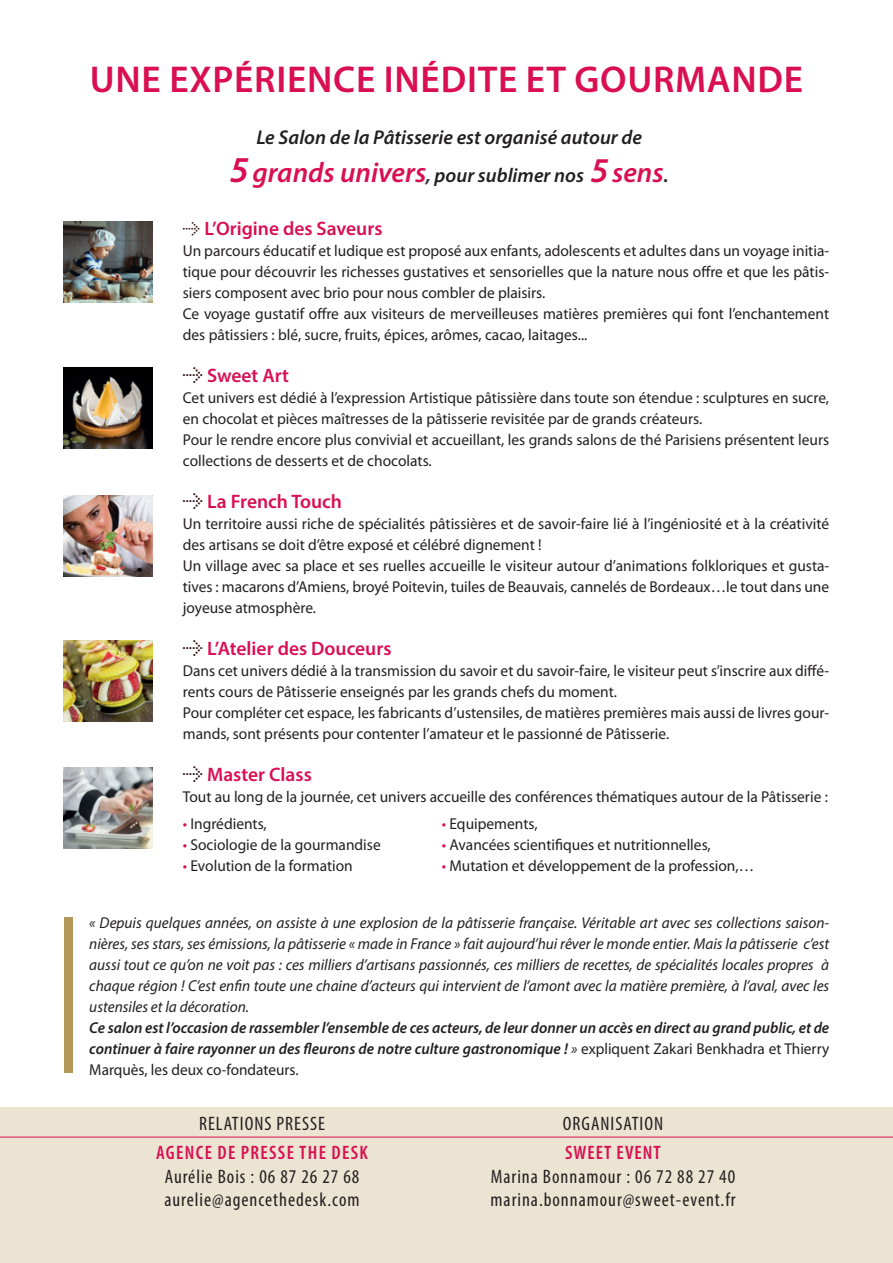
<style>
.page{position:relative;width:893px;height:1263px;background:#fff}
.page>*{position:absolute;margin:0;border:0;box-sizing:border-box;transform-origin:0 0}
.t1{font:600 37.5px "Myriad Pro";letter-spacing:.02em;color:#d90f52}
.t2{font:italic 600 28.35px "Myriad Pro";color:#d90f52}
.t3{font:italic 600 19.95px "Myriad Pro";color:#231f20}
.t4{font:condensed 19.5px/23.4px "Myriad Pro";letter-spacing:.05em;color:#231f20}
.t5{font:600 19.5px "Myriad Pro";color:#d90f52}
.t6{font:600 condensed 19.5px "Myriad Pro";letter-spacing:.07em;color:#d90f52}
.t7{font:600 condensed 19.5px "Myriad Pro";letter-spacing:.05em;color:#d90f52}
.t8{font:15.75px/21px "Myriad Pro";color:#231f20}
.t9{font:italic 15.75px/21px "Myriad Pro";color:#231f20;text-align:justify}
.t10{font:italic 600 15.75px/21px "Myriad Pro";color:#231f20;text-align:justify}
.s1{font-size:36.6px}
.s2{font-size:19.95px;color:#231f20}
.s3{font-size:34.95px}
.s4{font-family:"Arrowstfb";font-weight:400;font-size:13.5px;color:#311213}
.s5{font-family:"Arrowstfb";font-weight:400;font-size:15.75px;color:#311213}
.s6{color:#d90f52}
.s7{font-weight:400}
.s8{font-weight:400;font-style:normal}
</style>
<div class="page">
<div style="left:0;top:1107px;width:893px;height:156px;background:#ece4d2"></div>
<img style="left:64px;top:222px;width:88px;height:81px">
<img style="left:64px;top:367px;width:88px;height:81px">
<img style="left:64px;top:496px;width:88px;height:80px">
<img style="left:64px;top:641px;width:88px;height:81px">
<img style="left:64px;top:767px;width:88px;height:81px">
<hr style="left:0;top:1137px;width:893px;height:1px;background:#d90f52">
<div style="left:64px;top:917px;width:8px;height:156px;background:#b39758"></div>
<h1 class="t1" style="left:90px;top:55px;width:715px">UNE EXPÉRIENCE INÉDITE ET GOURMANDE</h1>
<p class="t3" style="left:256px;top:124px;width:387px">Le Salon de la Pâtisserie est organisé autour de</p>
<h2 class="t2" style="left:230px;top:155px;width:440px"><span class="s1">5</span>grands univers<span class="s2">, pour sublimer nos</span> <span class="s3">5</span>sens<span class="s2">.</span></h2>
<p class="t5" style="left:183px;top:216px;width:201px"><span class="s4">G</span> L’Origine des Saveurs</p>
<p class="t8" style="left:183px;top:240px;width:648px">Un parcours éducatif et ludique est proposé aux enfants, adolescents et adultes dans un voyage initia&shy;tique pour découvrir les richesses gustatives et sensorielles que la nature nous offre et que les pâtis&shy;siers composent avec brio pour nous combler de plaisirs.<br>Ce voyage gustatif offre aux visiteurs de merveilleuses matières premières qui font l’enchantement des pâtissiers : blé, sucre, fruits, épices, arômes, cacao, laitages...</p>
<p class="t5" style="left:183px;top:363px;width:108px"><span class="s5">G</span> Sweet Art</p>
<p class="t8" style="left:183px;top:387px;width:648px">Cet univers est dédié à l’expression Artistique pâtissière dans toute son étendue : sculptures en sucre, en chocolat et pièces maîtresses de la pâtisserie revisitée par de grands créateurs.<br>Pour le rendre encore plus convivial et accueillant, les grands salons de thé Parisiens présentent leurs collections de desserts et de chocolats.</p>
<p class="t5" style="left:183px;top:489px;width:161px"><span class="s5">G</span> La French Touch</p>
<p class="t8" style="left:183px;top:513px;width:648px">Un territoire aussi riche de spécialités pâtissières et de savoir-faire lié à l’ingéniosité et à la créativité des artisans se doit d’être exposé et célébré dignement !<br>Un village avec sa place et ses ruelles accueille le visiteur autour d’animations folkloriques et gusta&shy;tives : macarons d’Amiens, broyé Poitevin, tuiles de Beauvais, cannelés de Bordeaux…le tout dans une joyeuse atmosphère.</p>
<p class="t5" style="left:183px;top:636px;width:210px"><span class="s5">G</span> L’Atelier des Douceurs</p>
<p class="t8" style="left:183px;top:660px;width:648px">Dans cet univers dédié à la transmission du savoir et du savoir-faire, le visiteur peut s’inscrire aux diffé&shy;rents cours de Pâtisserie enseignés par les grands chefs du moment.<br>Pour compléter cet espace, les fabricants d’ustensiles, de matières premières mais aussi de livres gour&shy;mands, sont présents pour contenter l’amateur et le passionné de Pâtisserie.</p>
<p class="t5" style="left:183px;top:762px;width:130px"><span class="s5">G</span> Master Class</p>
<p class="t8" style="left:183px;top:786px;width:646px">Tout au long de la journée, cet univers accueille des conférences thématiques autour de la Pâtisserie :</p>
<p class="t8" style="left:183px;top:813px;width:85px"><span class="s6">•</span> Ingrédients,</p>
<p class="t8" style="left:442px;top:813px;width:97px"><span class="s6">•</span> Equipements,</p>
<p class="t8" style="left:183px;top:834px;width:199px"><span class="s6">•</span> Sociologie de la gourmandise</p>
<p class="t8" style="left:442px;top:834px;width:271px"><span class="s6">•</span> Avancées scientifiques et nutritionnelles,</p>
<p class="t8" style="left:183px;top:855px;width:172px"><span class="s6">•</span> Evolution de la formation</p>
<p class="t8" style="left:442px;top:855px;width:314px"><span class="s6">•</span> Mutation et développement de la profession,…</p>
<p class="t9" style="left:89px;top:912px;width:741px">« Depuis quelques années, on assiste à une explosion de la pâtisserie française. Véritable art avec ses collections saison&shy;nières, ses stars, ses émissions, la pâtisserie « made in France » fait aujourd’hui rêver le monde entier. Mais la pâtisserie c’est aussi tout ce qu’on ne voit pas : ces milliers d’artisans passionnés, ces milliers de recettes, de spécialités locales propres à chaque région ! C’est enfin toute une chaine d’acteurs qui intervient de l’amont avec la matière première, à l’aval, avec les ustensiles et la décoration.</p>
<p class="t10" style="left:89px;top:1017px;width:741px">Ce salon est l’occasion de rassembler l’ensemble de ces acteurs, de leur donner un accès en direct au grand public, et de continuer à faire rayonner un des fleurons de notre culture gastronomique ! <span class="s7">»</span> <span class="s8">expliquent Zakari Benkhadra et Thierry Marquès, les deux co-fondateurs.</span></p>
<p class="t4" style="left:199px;top:1111px;width:127px">RELATIONS PRESSE</p>
<p class="t6" style="left:156px;top:1141px;width:213px">AGENCE DE PRESSE THE DESK</p>
<p class="t4" style="left:164px;top:1164px;width:197px">Aurélie Bois : 06 87 26 27 68 aurelie@agencethedesk.com</p>
<p class="t4" style="left:563px;top:1111px;width:102px">ORGANISATION</p>
<p class="t7" style="left:565px;top:1141px;width:97px">SWEET EVENT</p>
<p class="t4" style="left:490px;top:1164px;width:247px">Marina Bonnamour : 06 72 88 27 40 marina.bonnamour@sweet-event.fr</p>
</div>
